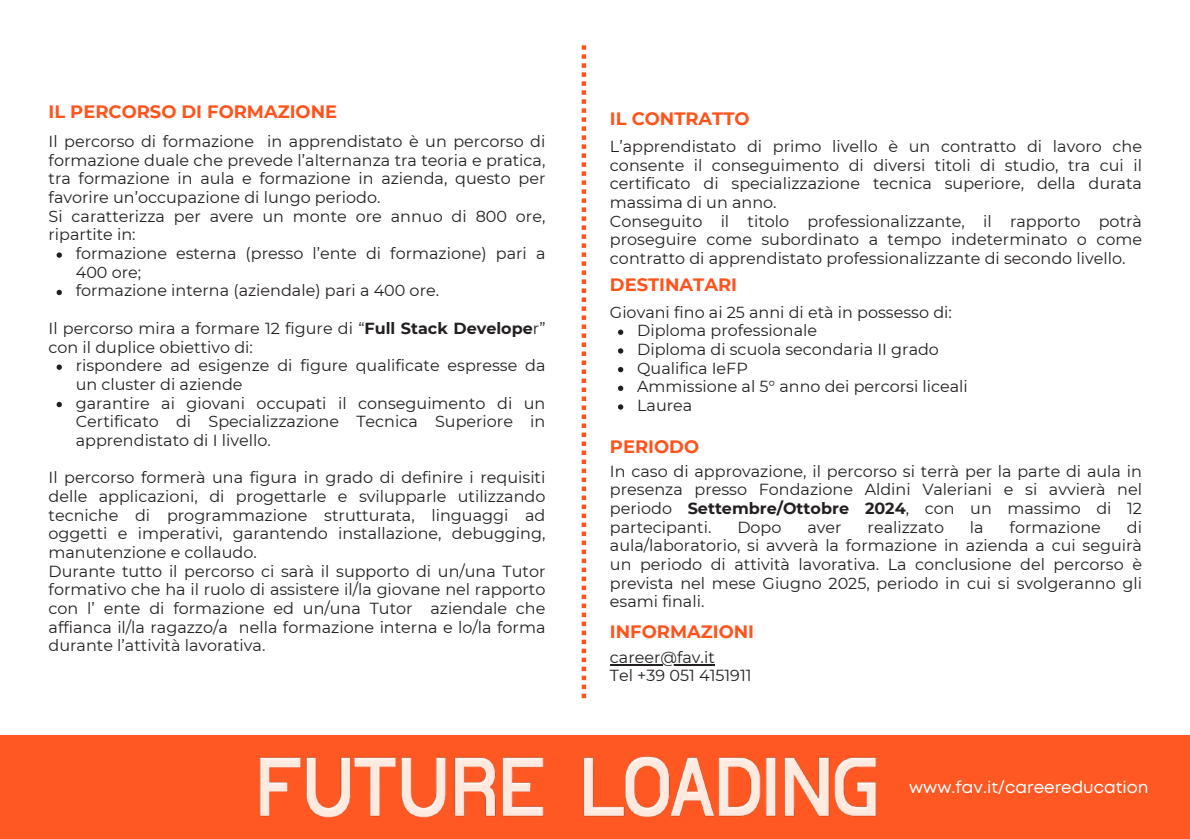
<style>
.page{position:relative;width:1190px;height:839px;background:#fff}
.page>*{position:absolute;margin:0;border:0;box-sizing:border-box;transform-origin:0 0}
.t1{font:700 17.8px "Montserrat";color:#ff531c}
.t2{font:16.6px "Mont";color:#fff}
.t3{font:16px/18.6px "Montserrat";color:#231f20;text-align:justify}
.s1{font-weight:700}
</style>
<div class="page">
<div style="left:0;top:735px;width:1190px;height:103px;background:#ff5823"></div>
<svg style="left:618px;top:329px;width:5px;height:6px"></svg>
<svg style="left:618px;top:348px;width:5px;height:5px"></svg>
<svg style="left:618px;top:367px;width:5px;height:5px"></svg>
<svg style="left:618px;top:385px;width:5px;height:6px"></svg>
<svg style="left:618px;top:404px;width:5px;height:5px"></svg>
<svg style="left:57px;top:252px;width:5px;height:6px"></svg>
<svg style="left:57px;top:290px;width:5px;height:5px"></svg>
<svg style="left:57px;top:364px;width:5px;height:6px"></svg>
<svg style="left:57px;top:402px;width:5px;height:5px"></svg>
<hr style="left:610px;top:664px;width:105px;height:1px;background:#231f20">
<svg style="left:582px;top:45px;width:4px;height:653px"></svg>
<img style="left:259px;top:756px;width:618px;height:62px">
<p class="t1" style="left:49px;top:101px;width:290px">IL PERCORSO DI FORMAZIONE</p>
<p class="t3" style="left:49px;top:132px;width:498px">Il percorso di formazione in apprendistato è un percorso di formazione duale che prevede l’alternanza tra teoria e pratica, tra formazione in aula e formazione in azienda, questo per favorire un’occupazione di lungo periodo.</p>
<p class="t3" style="left:49px;top:207px;width:498px">Si caratterizza per avere un monte ore annuo di 800 ore, ripartite in:</p>
<p class="t3" style="left:76px;top:244px;width:471px">formazione esterna (presso l’ente di formazione) pari a<br>400 ore;</p>
<h1 class="t3" style="left:76px;top:281px;width:365px">formazione interna (aziendale) pari a 400 ore.</h1>
<p class="t3" style="left:49px;top:319px;width:498px">Il percorso mira a formare 12 figure di “<span class="s1">Full Stack Develope</span>r” con il duplice obiettivo di:</p>
<p class="t3" style="left:76px;top:356px;width:471px">rispondere ad esigenze di figure qualificate espresse da un cluster di aziende</p>
<h1 class="t3" style="left:76px;top:393px;width:471px">garantire ai giovani occupati il conseguimento di un Certificato di Specializzazione Tecnica Superiore in apprendistato di I livello.</h1>
<p class="t3" style="left:49px;top:468px;width:498px">Il percorso formerà una figura in grado di definire i requisiti delle applicazioni, di progettarle e svilupparle utilizzando tecniche di programmazione strutturata, linguaggi ad oggetti e imperativi, garantendo installazione, debugging, manutenzione e collaudo.</p>
<p class="t3" style="left:49px;top:561px;width:498px">Durante tutto il percorso ci sarà il supporto di un/una Tutor formativo che ha il ruolo di assistere il/la giovane nel rapporto con l’ ente di formazione ed un/una Tutor aziendale che affianca il/la ragazzo/a nella formazione interna e lo/la forma durante l’attività lavorativa.</p>
<p class="t1" style="left:610px;top:108px;width:141px">IL CONTRATTO</p>
<p class="t3" style="left:610px;top:137px;width:534px">L’apprendistato di primo livello è un contratto di lavoro che consente il conseguimento di diversi titoli di studio, tra cui il certificato di specializzazione tecnica superiore, della durata massima di un anno.</p>
<p class="t3" style="left:610px;top:212px;width:534px">Conseguito il titolo professionalizzante, il rapporto potrà proseguire come subordinato a tempo indeterminato o come contratto di apprendistato professionalizzante di secondo livello.</p>
<h1 class="t1" style="left:610px;top:274px;width:129px">DESTINATARI</h1>
<p class="t3" style="left:610px;top:302px;width:343px">Giovani fino ai 25 anni di età in possesso di:</p>
<p class="t3" style="left:637px;top:321px;width:181px">Diploma professionale</p>
<p class="t3" style="left:637px;top:340px;width:303px">Diploma di scuola secondaria II grado</p>
<p class="t3" style="left:637px;top:358px;width:112px">Qualifica IeFP</p>
<p class="t3" style="left:637px;top:377px;width:332px">Ammissione al 5° anno dei percorsi liceali</p>
<p class="t3" style="left:637px;top:396px;width:57px">Laurea</p>
<h1 class="t1" style="left:610px;top:435px;width:91px">PERIODO</h1>
<p class="t3" style="left:610px;top:461px;width:534px">In caso di approvazione, il percorso si terrà per la parte di aula in presenza presso Fondazione Aldini Valeriani e si avvierà nel periodo <span class="s1">Settembre/Ottobre 2024</span>, con un massimo di 12 partecipanti.</p>
<p class="t3" style="left:737px;top:517px;width:46px">Dopo</p>
<p class="t3" style="left:807px;top:517px;width:36px">aver</p>
<p class="t3" style="left:868px;top:517px;width:78px">realizzato</p>
<p class="t3" style="left:970px;top:517px;width:15px">la</p>
<p class="t3" style="left:1010px;top:517px;width:93px">formazione</p>
<p class="t3" style="left:610px;top:517px;width:534px;text-indent:517px">di aula/laboratorio, si avverà la formazione in azienda a cui seguirà un periodo di attività lavorativa. La conclusione del percorso è prevista nel mese Giugno 2025, periodo in cui si svolgeranno gli esami finali.</p>
<h2 class="t1" style="left:610px;top:621px;width:146px">INFORMAZIONI</h2>
<p class="t3" style="left:610px;top:647px;width:106px">career@fav.it</p>
<p class="t3" style="left:610px;top:666px;width:143px">Tel +39 051 4151911</p>
<h1 class="t2" style="left:909px;top:781px;width:241px">www.fav.it/careereducation</h1>
</div>
